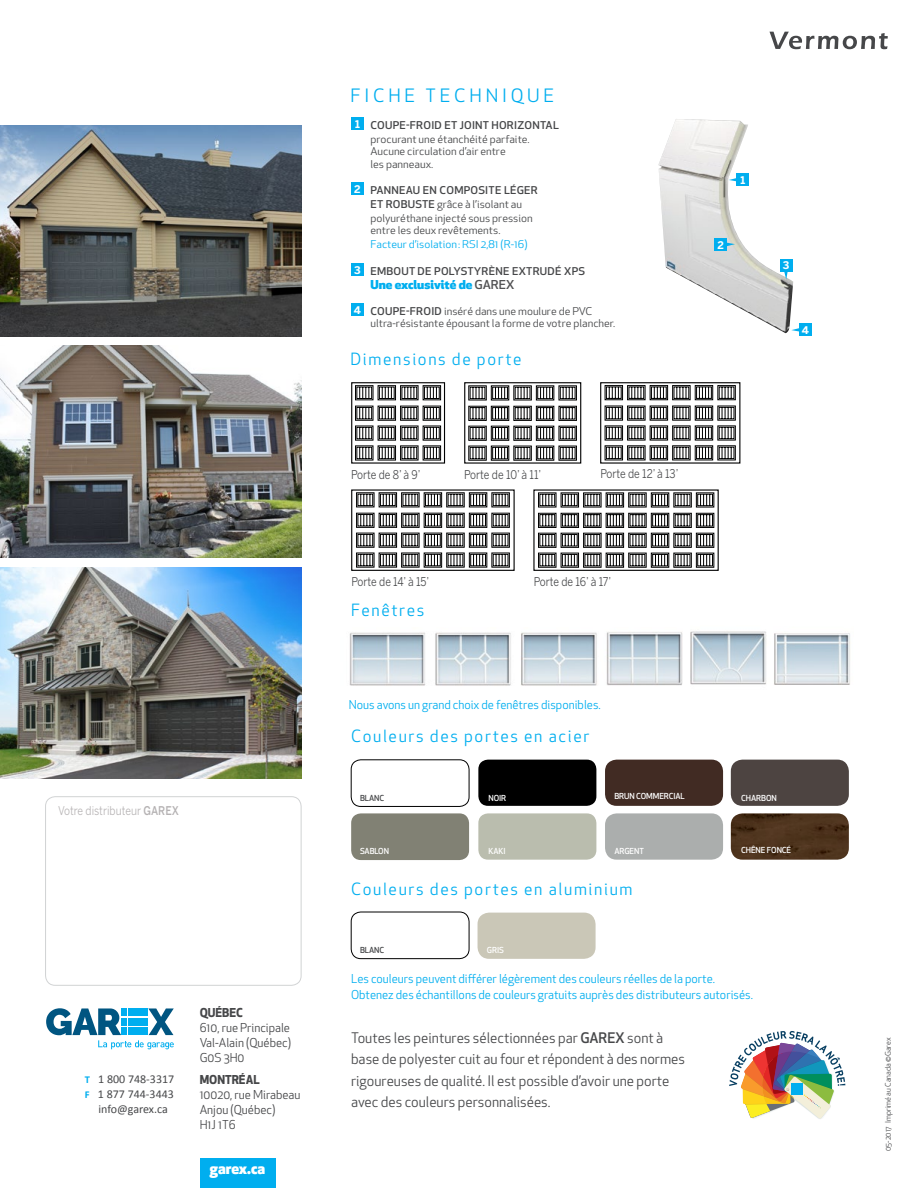
<style>
.page{position:relative;width:918px;height:1188px;background:#fff}
.page>*{position:absolute;margin:0;border:0;box-sizing:border-box;transform-origin:0 0}
.t1{font:18px "Apex New";letter-spacing:.2em;color:#00aeef;scale:1.04 1}
.t2{font:16.5px "Apex New";letter-spacing:.1em;color:#00aeef}
.t3{font:800 15px "Apex New";color:#fff}
.t4{font:14.25px/21px "Apex New";color:#464749}
.t5{font:12px/16.5px "Apex New";color:#00aeef}
.t6{font:12px/15px "Apex New";color:#464749;text-align:justify}
.t7{font:12px "Benton Sans";color:#464749;scale:.86 1}
.t8{font:12px/15px "Calibri";color:#464749;text-align:center}
.t9{font:12px "Benton Sans";color:#b5b2b3;scale:.86 1}
.t10{font:800 12px "Apex New";color:#00aeef;scale:1.07 1}
.t11{font:700 12px "Apex New";color:#464749}
.t12{font:10.5px/14px "Apex New";color:#464749;scale:1.07 1}
.t13{font:10.5px "Apex New";color:#00aeef;scale:1.07 1}
.t14{font:500 10.5px "Apex New";letter-spacing:.02em;color:#464749;scale:1.07 1}
.t15{font:700 10.5px "Benton Sans";color:#fff}
.t16{font:500 8.1px "Apex New";letter-spacing:-.01em;color:#fff}
.t17{font:500 8.1px "Apex New";letter-spacing:-.01em;color:#464749}
.t18{font:7.5px "Apex New";color:#464749}
.s1{font-weight:500}
.s2{font-weight:700;font-size:10.5px;color:#00aeef}
.s3{font-family:"Benton Sans";font-weight:700;color:#fff}
.s4{font-weight:500;color:#515153}
</style>
<div class="page">
<div style="left:45px;top:796px;width:256px;height:190px;border:1px solid #d1d3d4;border-radius:10px"></div>
<img style="left:0;top:125px;width:301px;height:212px">
<img style="left:0;top:346px;width:301px;height:211px">
<img style="left:0;top:567px;width:301px;height:212px">
<div style="left:351px;top:382px;width:94px;height:82px;border:1px solid #000101"></div>
<svg style="left:355px;top:385px;width:86px;height:76px"></svg>
<div style="left:464px;top:382px;width:117px;height:82px;border:1px solid #000101"></div>
<svg style="left:468px;top:385px;width:109px;height:76px"></svg>
<div style="left:600px;top:382px;width:140px;height:82px;border:1px solid #000101"></div>
<svg style="left:604px;top:385px;width:132px;height:76px"></svg>
<div style="left:351px;top:489px;width:164px;height:82px;border:1px solid #000101"></div>
<svg style="left:356px;top:492px;width:154px;height:76px"></svg>
<div style="left:533px;top:489px;width:186px;height:82px;border:1px solid #000101"></div>
<svg style="left:538px;top:492px;width:176px;height:76px"></svg>
<div style="left:351px;top:760px;width:118px;height:47px;border:1px solid #000;border-radius:10px"></div>
<div style="left:351px;top:813px;width:118px;height:47px;background:#818174;border-radius:10px"></div>
<div style="left:605px;top:760px;width:118px;height:46px;background:#412b23;border-radius:12px"></div>
<div style="left:605px;top:813px;width:118px;height:47px;background:#abaead;border-radius:12px"></div>
<div style="left:731px;top:760px;width:118px;height:46px;background:#4d4441;border-radius:12px"></div>
<img style="left:731px;top:813px;width:118px;height:47px">
<div style="left:478px;top:760px;width:118px;height:46px;background:#000;border-radius:10px"></div>
<div style="left:478px;top:813px;width:118px;height:47px;background:#babdae;border-radius:10px"></div>
<svg style="left:769px;top:32px;width:119px;height:17px"></svg>
<img style="left:349px;top:632px;width:333px;height:54px">
<img style="left:691px;top:631px;width:76px;height:54px">
<img style="left:774px;top:633px;width:76px;height:52px">
<div style="left:478px;top:913px;width:118px;height:46px;background:#cac7b7;border-radius:12px"></div>
<div style="left:351px;top:912px;width:118px;height:47px;border:1px solid #000;border-radius:10px"></div>
<svg style="left:46px;top:1008px;width:128px;height:41px"></svg>
<div style="left:128px;top:1028px;width:20px;height:7px;background:#00aeef"></div>
<div style="left:200px;top:1159px;width:76px;height:29px;background:#00aeef"></div>
<svg style="left:729px;top:1031px;width:116px;height:88px"></svg>
<div style="left:351px;top:117px;width:13px;height:13px;background:#00aeef"></div>
<div style="left:351px;top:182px;width:13px;height:13px;background:#00aeef"></div>
<div style="left:351px;top:263px;width:13px;height:13px;background:#00aeef"></div>
<div style="left:351px;top:303px;width:13px;height:13px;background:#00aeef"></div>
<img style="left:658px;top:119px;width:135px;height:214px">
<div style="left:780px;top:259px;width:12px;height:13px;background:#00aeef"></div>
<svg style="left:784px;top:272px;width:4px;height:8px"></svg>
<div style="left:715px;top:238px;width:12px;height:13px;background:#00aeef"></div>
<svg style="left:727px;top:243px;width:8px;height:3px"></svg>
<div style="left:737px;top:173px;width:12px;height:13px;background:#00aeef"></div>
<svg style="left:729px;top:178px;width:8px;height:4px"></svg>
<div style="left:799px;top:323px;width:13px;height:13px;background:#00aeef"></div>
<svg style="left:791px;top:328px;width:8px;height:4px"></svg>
<p class="t9" style="left:58px;top:804px;width:142px">Votre distributeur <span class="s1">GAREX</span></p>
<p class="t8" style="left:85px;top:1071px;width:91px"><span class="s2">T</span> 1 800 748-3317<br><span class="s2">F</span> 1 877 744-3443 info@garex.ca</p>
<p class="t11" style="left:200px;top:1004px;width:45px">QUÉBEC</p>
<p class="t6" style="left:200px;top:1020px;width:93px">610, rue Principale Val-Alain (Québec)<br>G0S 3H0</p>
<p class="t11" style="left:200px;top:1071px;width:61px">MONTRÉAL</p>
<p class="t6" style="left:200px;top:1087px;width:102px;text-align:left">10020, rue Mirabeau<br>Anjou (Québec)<br>H1J 1T6</p>
<h3 class="t3" style="left:210px;top:1158px;width:57px">garex.ca</h3>
<h1 class="t1" style="left:350px;top:84px;width:198px">FICHE TECHNIQUE</h1>
<p class="t12" style="left:370px;top:118px;width:178px;text-indent:-15px"><span class="s3">1</span> <span class="s1">COUPE-FROID ET JOINT HORIZONTAL </span>procurant une étanchéité parfaite.</p>
<p class="t12" style="left:370px;top:145px;width:128px;line-height:12.6px">Aucune circulation d’air entre les panneaux.</p>
<p class="t12" style="left:370px;top:183px;width:158px;text-indent:-16px"><span class="s3">2</span> <span class="s1">PANNEAU EN COMPOSITE LÉGER<br>ET ROBUSTE</span> grâce à l’isolant au polyuréthane injecté sous pression</p>
<p class="t12" style="left:370px;top:224px;width:123px">entre les deux revêtements.</p>
<p class="t13" style="left:370px;top:238px;width:148px">Facteur d’isolation : RSI 2,81 (R-16)</p>
<p class="t14" style="left:354px;top:264px;width:217px"><span class="s3">3</span> EMBOUT DE POLYSTYRÈNE EXTRUDÉ XPS</p>
<p class="t10" style="left:370px;top:276px;width:136px">Une exclusivité de<span class="s4">GAREX</span></p>
<p class="t12" style="left:370px;top:305px;width:230px;line-height:12.6px;text-indent:-17px"><span class="s3">4</span> <span class="s1">COUPE-FROID</span> inséré dans une moulure de PVC ultra-résistante épousant la forme de votre plancher.</p>
<h2 class="t2" style="left:350px;top:348px;width:173px">Dimensions de porte</h2>
<p class="t15" style="left:740px;top:174px;width:6px">1</p>
<p class="t15" style="left:718px;top:239px;width:8px">2</p>
<p class="t15" style="left:783px;top:259px;width:8px">3</p>
<p class="t15" style="left:802px;top:324px;width:9px">4</p>
<p class="t7" style="left:351px;top:468px;width:82px">Porte de 8’ à 9’</p>
<p class="t7" style="left:464px;top:468px;width:91px">Porte de 10’ à 11’</p>
<p class="t7" style="left:600px;top:467px;width:92px">Porte de 12’ à 13’</p>
<p class="t7" style="left:352px;top:574px;width:92px">Porte de 14’ à 15’</p>
<p class="t7" style="left:534px;top:574px;width:92px">Porte de 16’ à 17’</p>
<h2 class="t2" style="left:351px;top:599px;width:75px">Fenêtres</h2>
<p class="t5" style="left:349px;top:697px;width:254px">Nous avons un grand choix de fenêtres disponibles.</p>
<h2 class="t2" style="left:351px;top:726px;width:240px">Couleurs des portes en acier</h2>
<p class="t17" style="left:360px;top:793px;width:26px">BLANC</p>
<p class="t16" style="left:489px;top:793px;width:19px">NOIR</p>
<p class="t16" style="left:614px;top:791px;width:72px">BRUN COMMERCIAL</p>
<p class="t16" style="left:360px;top:846px;width:31px">SABLON</p>
<p class="t16" style="left:489px;top:846px;width:19px">KAKI</p>
<p class="t16" style="left:614px;top:846px;width:31px">ARGENT</p>
<h2 class="t2" style="left:351px;top:879px;width:283px">Couleurs des portes en aluminium</h2>
<p class="t17" style="left:360px;top:945px;width:26px">BLANC</p>
<p class="t16" style="left:487px;top:945px;width:19px">GRIS</p>
<p class="t16" style="left:741px;top:793px;width:37px">CHARBON</p>
<p class="t16" style="left:741px;top:844px;width:51px">CHÊNE FONCÉ</p>
<p class="t5" style="left:351px;top:970px;width:404px">Les couleurs peuvent différer légèrement des couleurs réelles de la porte.<br>Obtenez des échantillons de couleurs gratuits auprès des distributeurs autorisés.</p>
<h3 class="t4" style="left:351px;top:1028px;width:336px">Toutes les peintures sélectionnées par <span class="s1">GAREX</span> sont à base de polyester cuit au four et répondent à des normes rigoureuses de qualité. Il est possible d’avoir une porte avec des couleurs personnalisées.</h3>
<p class="t18" style="left:883px;top:1151px;width:115px;rotate:-90deg">05-2017 Imprimé au Canada ©Garex</p>
</div>
